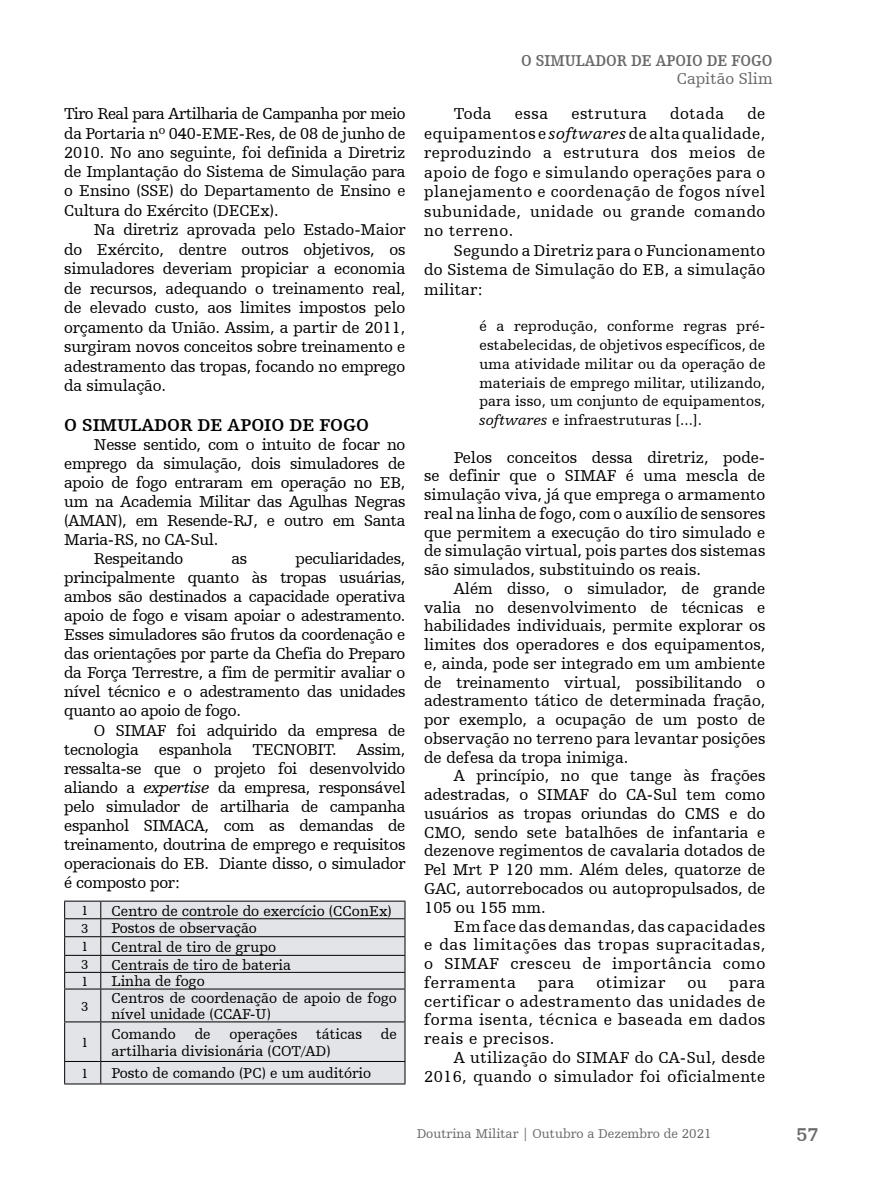
<style>
.page{position:relative;width:893px;height:1191px;background:#fff}
.page>*{position:absolute;margin:0;border:0;box-sizing:border-box;transform-origin:0 0}
.t1{font:700 19.5px "Humanist Slabserif 712 BT";color:#696969}
.t2{font:700 18px "Humanist Slabserif 712 BT";color:#000}
.t3{font:16.5px/18.8px "Humanist Slabserif 712 BT";color:#000;text-align:justify}
.t4{font:16.5px "Humanist Slabserif 712 BT";letter-spacing:-.02em;color:#000}
.t5{font:16.5px/18.8px "Humanist Slabserif 712 BT";letter-spacing:.02em;color:#000;text-align:right}
.t6{font:700 16.5px "Humanist Slabserif 712 BT";color:#696969;scale:.9 1}
.t7{font:16.5px "Humanist Slabserif 712 BT";letter-spacing:.03em;color:#000}
.t8{font:16.5px "Humanist Slabserif 712 BT";color:#696969}
.t9{font:15px/18.8px "Humanist Slabserif 712 BT";color:#000;text-align:justify}
.t10{font:13.5px "Humanist Slabserif 712 BT";color:#000}
.t11{font:13.35px "Humanist Slabserif 712 BT";color:#696969}
.s1{font-style:italic}
</style>
<div class="page">
<div style="left:65px;top:901px;width:340px;height:182px;background:#e2e4e7"></div>
<hr style="left:64px;top:900px;width:37px;height:1px;background:#000">
<hr style="left:101px;top:900px;width:304px;height:1px;background:#000">
<hr style="left:64px;top:918px;width:37px;height:1px;background:#000">
<hr style="left:101px;top:918px;width:304px;height:1px;background:#000">
<hr style="left:64px;top:936px;width:37px;height:1px;background:#000">
<hr style="left:101px;top:936px;width:304px;height:1px;background:#000">
<hr style="left:64px;top:955px;width:37px;height:1px;background:#000">
<hr style="left:101px;top:955px;width:304px;height:1px;background:#000">
<hr style="left:64px;top:972px;width:37px;height:1px;background:#000">
<svg style="left:64px;top:901px;width:1px;height:87px"></svg>
<hr style="left:101px;top:972px;width:304px;height:1px;background:#000">
<svg style="left:100px;top:901px;width:1px;height:87px"></svg>
<svg style="left:405px;top:901px;width:1px;height:87px"></svg>
<hr style="left:64px;top:988px;width:37px;height:1px;background:#000">
<hr style="left:64px;top:989px;width:1px;height:32px;background:#000">
<hr style="left:101px;top:988px;width:304px;height:1px;background:#000">
<hr style="left:100px;top:989px;width:1px;height:32px;background:#000">
<hr style="left:405px;top:989px;width:1px;height:32px;background:#000">
<hr style="left:64px;top:1021px;width:37px;height:1px;background:#000">
<hr style="left:64px;top:1022px;width:1px;height:39px;background:#000">
<hr style="left:101px;top:1021px;width:304px;height:1px;background:#000">
<hr style="left:100px;top:1022px;width:1px;height:39px;background:#000">
<hr style="left:405px;top:1022px;width:1px;height:39px;background:#000">
<hr style="left:64px;top:1061px;width:37px;height:1px;background:#000">
<svg style="left:64px;top:1062px;width:1px;height:21px"></svg>
<hr style="left:101px;top:1061px;width:304px;height:1px;background:#000">
<svg style="left:100px;top:1062px;width:1px;height:21px"></svg>
<svg style="left:405px;top:1062px;width:1px;height:21px"></svg>
<hr style="left:64px;top:1083px;width:37px;height:1px;background:#000">
<hr style="left:101px;top:1083px;width:304px;height:1px;background:#000">
<p class="t3" style="left:64px;top:104px;width:343px;line-height:19.2px">Tiro Real para Artilharia de Campanha por meio da Portaria nº 040-EME-Res, de 08 de junho de 2010. No ano seguinte, foi definida a Diretriz de Implantação do Sistema de Simulação para o Ensino (SSE) do Departamento de Ensino e Cultura do Exército (DECEx).</p>
<p class="t3" style="left:64px;top:220px;width:343px;line-height:19.5px;text-indent:30px">Na diretriz aprovada pelo Estado-Maior do Exército, dentre outros objetivos, os simuladores deveriam propiciar a economia de recursos, adequando o treinamento real, de elevado custo, aos limites impostos pelo orçamento da União. Assim, a partir de 2011, surgiram novos conceitos sobre treinamento e adestramento das tropas, focando no emprego da simulação.</p>
<p class="t2" style="left:64px;top:413px;width:306px">O SIMULADOR DE APOIO DE FOGO</p>
<p class="t4" style="left:94px;top:434px;width:313px">Nesse sentido, com o intuito de focar no</p>
<p class="t4" style="left:64px;top:453px;width:343px">emprego da simulação, dois simuladores de</p>
<p class="t4" style="left:64px;top:472px;width:343px">apoio de fogo entraram em operação no EB,</p>
<p class="t4" style="left:64px;top:491px;width:343px">um na Academia Militar das Agulhas Negras</p>
<p class="t4" style="left:64px;top:510px;width:343px">(AMAN), em Resende-RJ, e outro em Santa</p>
<p class="t4" style="left:64px;top:529px;width:156px">Maria-RS, no CA-Sul.</p>
<p class="t4" style="left:94px;top:548px;width:91px">Respeitando</p>
<p class="t3" style="left:232px;top:549px;width:17px">as</p>
<p class="t3" style="left:64px;top:548px;width:343px;text-indent:231px">peculiaridades, principalmente quanto às tropas usuárias, ambos são destinados a capacidade operativa apoio de fogo e visam apoiar o adestramento.<br>Esses simuladores são frutos da coordenação e das orientações por parte da Chefia do Preparo da Força Terrestre, a fim de permitir avaliar o nível técnico e o adestramento das unidades quanto ao apoio de fogo.</p>
<p class="t3" style="left:64px;top:720px;width:343px;text-indent:30px">O SIMAF foi adquirido da empresa de tecnologia espanhola TECNOBIT. Assim, ressalta-se que o projeto foi desenvolvido aliando a <span class="s1">expertise</span> da empresa, responsável pelo simulador de artilharia de campanha espanhol SIMACA, com as demandas de treinamento, doutrina de emprego e requisitos operacionais do EB. Diante disso, o simulador é composto por:</p>
<p class="t10" style="left:81px;top:902px;width:9px">1</p>
<p class="t9" style="left:112px;top:901px;width:282px">Centro de controle do exercício (CConEx)</p>
<p class="t10" style="left:81px;top:920px;width:9px">3</p>
<p class="t9" style="left:112px;top:918px;width:147px">Postos de observação</p>
<p class="t10" style="left:81px;top:938px;width:9px">1</p>
<p class="t9" style="left:112px;top:937px;width:166px">Central de tiro de grupo</p>
<p class="t10" style="left:81px;top:956px;width:9px">3</p>
<p class="t9" style="left:112px;top:955px;width:181px">Centrais de tiro de bateria</p>
<p class="t10" style="left:81px;top:973px;width:9px">1</p>
<p class="t9" style="left:112px;top:971px;width:95px">Linha de fogo</p>
<p class="t10" style="left:81px;top:998px;width:9px">3</p>
<p class="t9" style="left:112px;top:989px;width:287px;line-height:16.5px">Centros de coordenação de apoio de fogo nível unidade (CCAF-U)</p>
<p class="t10" style="left:81px;top:1034px;width:9px">1</p>
<p class="t9" style="left:112px;top:1024px;width:66px">Comando</p>
<p class="t9" style="left:195px;top:1024px;width:18px">de</p>
<p class="t9" style="left:229px;top:1024px;width:69px">operações</p>
<p class="t9" style="left:316px;top:1024px;width:47px">táticas</p>
<p class="t9" style="left:381px;top:1024px;width:18px">de</p>
<p class="t9" style="left:112px;top:1041px;width:221px">artilharia divisionária (COT/AD)</p>
<p class="t10" style="left:81px;top:1065px;width:9px">1</p>
<p class="t9" style="left:112px;top:1063px;width:261px">Posto de comando (PC) e um auditório</p>
<p class="t6" style="left:521px;top:50px;width:281px">O SIMULADOR DE APOIO DE FOGO</p>
<p class="t8" style="left:677px;top:68px;width:97px">Capitão Slim</p>
<p class="t3" style="left:424px;top:104px;width:343px;line-height:19.5px;text-indent:323px">de equipamentos e <span class="s1">softwares</span> de alta qualidade, reproduzindo a estrutura dos meios de apoio de fogo e simulando operações para o planejamento e coordenação de fogos nível subunidade, unidade ou grande comando no terreno.</p>
<p class="t3" style="left:424px;top:240px;width:343px;line-height:19.5px;text-indent:30px">Segundo a Diretriz para o Funcionamento do Sistema de Simulação do EB, a simulação militar:</p>
<p class="t9" style="left:479px;top:317px;width:287px">é a reprodução, conforme regras pré&shy;estabelecidas, de objetivos específicos, de uma atividade militar ou da operação de materiais de emprego militar, utilizando, para isso, um conjunto de equipamentos, <span class="s1">softwares</span> e infraestruturas [...].</p>
<p class="t3" style="left:424px;top:447px;width:343px;text-indent:30px">Pelos conceitos dessa diretriz, pode&shy;se definir que o SIMAF é uma mescla de simulação viva, já que emprega o armamento real na linha de fogo, com o auxílio de sensores que permitem a execução do tiro simulado e de simulação virtual, pois partes dos sistemas são simulados, substituindo os reais.</p>
<p class="t3" style="left:424px;top:579px;width:343px;text-indent:30px">Além disso, o simulador, de grande valia no desenvolvimento de técnicas e habilidades individuais, permite explorar os limites dos operadores e dos equipamentos, e, ainda, pode ser integrado em um ambiente de treinamento virtual, possibilitando o adestramento tático de determinada fração, por exemplo, a ocupação de um posto de observação no terreno para levantar posições de defesa da tropa inimiga.</p>
<p class="t3" style="left:424px;top:766px;width:343px;text-indent:30px">A princípio, no que tange às frações adestradas, o SIMAF do CA-Sul tem como usuários as tropas oriundas do CMS e do CMO, sendo sete batalhões de infantaria e dezenove regimentos de cavalaria dotados de Pel Mrt P 120 mm. Além deles, quatorze de GAC, autorrebocados ou autopropulsados, de 105 ou 155 mm.</p>
<p class="t3" style="left:424px;top:916px;width:343px;text-indent:30px">Em face das demandas, das capacidades e das limitações das tropas supracitadas, o SIMAF cresceu de importância como ferramenta</p>
<p class="t3" style="left:454px;top:104px;width:39px">Toda</p>
<p class="t3" style="left:515px;top:104px;width:35px">essa</p>
<p class="t7" style="left:571px;top:104px;width:77px">estrutura</p>
<p class="t3" style="left:670px;top:104px;width:55px">dotada</p>
<p class="t3" style="left:538px;top:972px;width:38px">para</p>
<p class="t7" style="left:596px;top:972px;width:70px">otimizar</p>
<p class="t3" style="left:687px;top:972px;width:21px">ou</p>
<p class="t3" style="left:424px;top:972px;width:343px;text-indent:305px">para certificar o adestramento das unidades de forma isenta, técnica e baseada em dados reais e precisos.</p>
<p class="t5" style="left:424px;top:1047px;width:343px">A utilização do SIMAF do CA-Sul, desde<br>2016, quando o simulador foi oficialmente</p>
<p class="t11" style="left:417px;top:1125px;width:296px">Doutrina Militar | Outubro a Dezembro de 2021</p>
<p class="t1" style="left:797px;top:1123px;width:23px">57</p>
</div>
